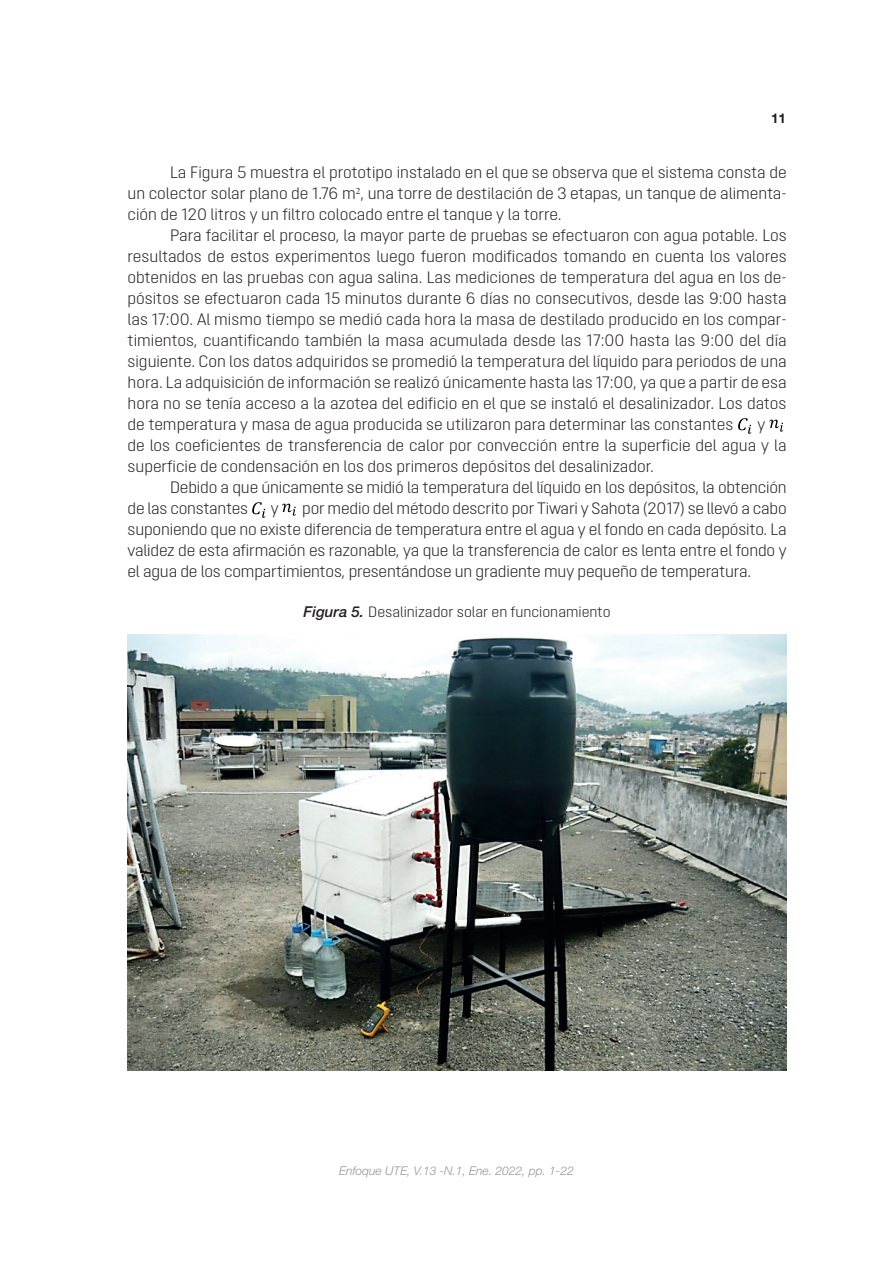
<style>
.page{position:relative;width:893px;height:1263px;background:#fff}
.page>*{position:absolute;margin:0;border:0;box-sizing:border-box;transform-origin:0 0}
.t1{font:300 16.5px/21px "Opinion Pro";color:#231f20;text-align:justify}
.t2{font:300 15px "Opinion Pro";color:#231f20}
.t3{font:700 13.5px "Helvetica Neue";color:#231f20}
.t4{font:italic 300 12px "Helvetica Neue";color:#939598}
.s1{font-family:"Helvetica Neue LT Std";font-weight:500;font-style:italic}
</style>
<div class="page">
<svg style="left:738px;top:418px;width:13px;height:16px"></svg>
<svg style="left:769px;top:420px;width:14px;height:12px"></svg>
<svg style="left:252px;top:502px;width:14px;height:16px"></svg>
<svg style="left:282px;top:504px;width:14px;height:12px"></svg>
<img style="left:128px;top:634px;width:659px;height:437px">
<p class="t3" style="left:771px;top:109px;width:17px">11</p>
<p class="t1" style="left:128px;top:162px;width:661px;text-indent:43px">La Figura 5 muestra el prototipo instalado en el que se observa que el sistema consta de un colector solar plano de 1.76 m<sup>2</sup>, una torre de destilación de 3 etapas, un tanque de alimenta&shy;ción de 120 litros y un filtro colocado entre el tanque y la torre.</p>
<p class="t1" style="left:128px;top:225px;width:661px;text-indent:43px">Para facilitar el proceso, la mayor parte de pruebas se efectuaron con agua potable. Los resultados de estos experimentos luego fueron modificados tomando en cuenta los valores obtenidos en las pruebas con agua salina. Las mediciones de temperatura del agua en los de&shy;pósitos se efectuaron cada 15 minutos durante 6 días no consecutivos, desde las 9:00 hasta las 17:00. Al mismo tiempo se medió cada hora la masa de destilado producido en los compar&shy;timientos, cuantificando también la masa acumulada desde las 17:00 hasta las 9:00 del día siguiente. Con los datos adquiridos se promedió la temperatura del líquido para periodos de una hora. La adquisición de información se realizó únicamente hasta las 17:00, ya que a partir de esa hora no se tenía acceso a la azotea del edificio en el que se instaló el desalinizador. Los datos de temperatura y masa de agua producida se utilizaron para determinar las constantes</p>
<p class="t1" style="left:128px;top:414px;width:660px;text-align:left;text-indent:630px">y de los coeficientes de transferencia de calor por convección entre la superficie del agua y la superficie de condensación en los dos primeros depósitos del desalinizador.</p>
<p class="t1" style="left:128px;top:477px;width:661px;text-indent:43px">Debido a que únicamente se midió la temperatura del líquido en los depósitos, la obtención de las constantes</p>
<p class="t1" style="left:128px;top:498px;width:661px;text-indent:175px">por medio del método descrito por Tiwari y Sahota (2017) se llevó a cabo suponiendo que no existe diferencia de temperatura entre el agua y el fondo en cada depósito. La validez de esta afirmación es razonable, ya que la transferencia de calor es lenta entre el fondo y el agua de los compartimientos, presentándose un gradiente muy pequeño de temperatura.</p>
<p class="t2" style="left:304px;top:603px;width:309px"><span class="s1">Figura 5.</span> Desalinizador solar en funcionamiento</p>
<p class="t1" style="left:271px;top:498px;width:9px">y</p>
<p class="t4" style="left:339px;top:1163px;width:236px">Enfoque UTE, V.13 -N.1, Ene. 2022, pp. 1-22</p>
</div>
